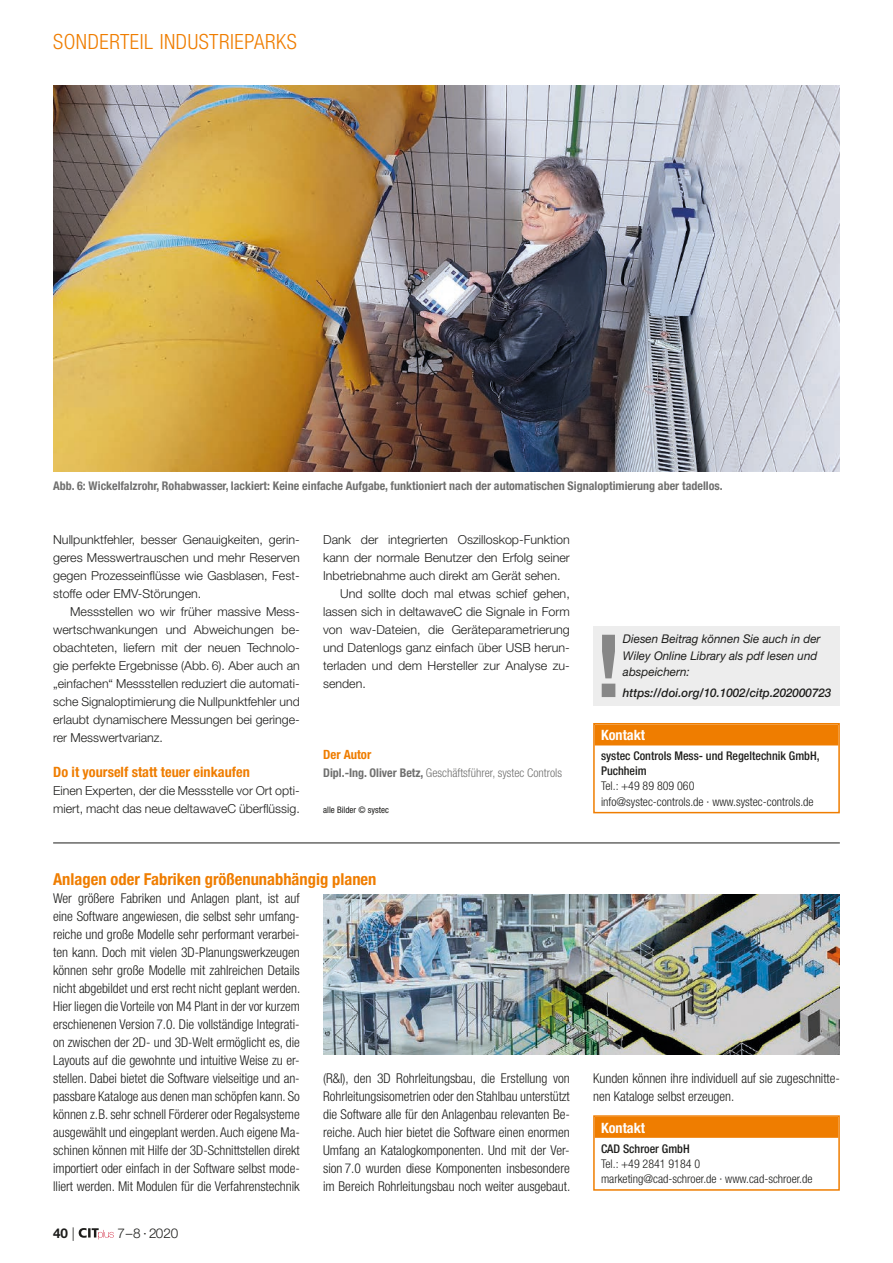
<style>
.page{position:relative;width:893px;height:1263px;background:#fff}
.page>*{position:absolute;margin:0;border:0;box-sizing:border-box;transform-origin:0 0}
.t1{font:300 condensed 21px "Helvetica Neue LT Std";letter-spacing:.025em;color:#ef7d00}
.t2{font:700 condensed 16.5px "Helvetica Neue LT Std";color:#ef7d00}
.t3{font:700 condensed 14.25px "Helvetica Neue LT Std";color:#ef7d00}
.t4{font:700 condensed 14.25px "Helvetica Neue LT Std";color:#fff}
.t5{font:300 condensed 13.5px/18px "Helvetica Neue LT Std";letter-spacing:-.005em;color:#1d1d1b}
.t6{font:300 13.5px "Helvetica Neue LT Std";color:#1d1d1b}
.t7{font:700 13.5px "Helvetica Neue LT Std";color:#1d1d1b}
.t8{font:700 condensed 12.75px "Helvetica Neue LT Std";color:#ef7d00}
.t9{font:300 12.3px/18px "Helvetica Neue LT Std";color:#1d1d1b;text-align:justify}
.t10{font:700 condensed 12px "Helvetica Neue LT Std";color:#70706f}
.t11{font:300 condensed 12px/15px "Helvetica Neue LT Std";color:#1d1d1b}
.t12{font:italic 12px/16.5px "Helvetica Neue LT Std";color:#1d1d1b}
.t13{font:500 condensed 12px/15px "Helvetica Neue LT Std";color:#1d1d1b}
.t14{font:300 condensed 12px "Helvetica Neue LT Std";color:#70706f}
.t15{font:italic 500 12px "Helvetica Neue LT Std";color:#1d1d1b}
.t16{font:condensed 9px "Helvetica Neue LT Std";color:#1d1d1b}
.s1{font-weight:700}
.s2{font-weight:300}
</style>
<div class="page">
<img style="left:53px;top:85px;width:787px;height:387px">
<div style="left:595px;top:724px;width:243px;height:21px;background:#ef7d00"></div>
<div style="left:593px;top:723px;width:247px;height:90px;border:2px solid #ef7d00"></div>
<div style="left:593px;top:626px;width:247px;height:79px;background:#ededed"></div>
<svg style="left:602px;top:635px;width:13px;height:62px"></svg>
<hr style="left:53px;top:843px;width:787px;height:1px;background:#1d1d1b">
<img style="left:323px;top:895px;width:517px;height:159px">
<div style="left:595px;top:1117px;width:243px;height:21px;background:#ef7d00"></div>
<div style="left:593px;top:1115px;width:247px;height:76px;border:2px solid #ef7d00"></div>
<svg style="left:79px;top:1228px;width:35px;height:11px"></svg>
<h1 class="t1" style="left:53px;top:29px;width:243px">Sonderteil Industrieparks</h1>
<p class="t10" style="left:53px;top:478px;width:671px">Abb. 6: Wickelfalzrohr, Rohabwasser, lackiert: Keine einfache Aufgabe, funktioniert nach der automatischen Signaloptimierung aber tadellos.</p>
<p class="t9" style="left:53px;top:530px;width:248px">Nullpunktfehler, besser Genauigkeiten, gerin&shy;geres Messwertrauschen und mehr Reserven gegen Prozesseinflüsse wie Gasblasen, Fest&shy;stoffe oder EMV-Störungen.</p>
<p class="t9" style="left:53px;top:602px;width:248px;text-indent:17px">Messstellen wo wir früher massive Mess&shy;wertschwankungen und Abweichungen be&shy;obachteten, liefern mit der neuen Technolo&shy;gie perfekte Ergebnisse (Abb. 6). Aber auch an „einfachen“ Messstellen reduziert die automati&shy;sche Signaloptimierung die Nullpunktfehler und erlaubt dynamischere Messungen bei geringe&shy;rer Messwertvarianz.</p>
<p class="t3" style="left:53px;top:764px;width:198px">Do it yourself statt teuer einkaufen</p>
<p class="t9" style="left:53px;top:782px;width:248px">Einen Experten, der die Messstelle vor Ort opti&shy;miert, macht das neue deltawaveC überflüssig.</p>
<p class="t9" style="left:323px;top:530px;width:248px">Dank der integrierten Oszilloskop-Funktion</p>
<p class="t9" style="left:323px;top:548px;width:248px">kann der normale Benutzer den Erfolg seiner</p>
<p class="t9" style="left:323px;top:566px;width:239px">Inbetriebnahme auch direkt am Gerät sehen.</p>
<p class="t9" style="left:340px;top:584px;width:231px">Und sollte doch mal etwas schief gehen,</p>
<p class="t9" style="left:323px;top:602px;width:248px">lassen sich in deltawaveC die Signale in Form</p>
<p class="t9" style="left:323px;top:620px;width:248px">von wav-Dateien, die Geräteparametrierung</p>
<p class="t9" style="left:323px;top:638px;width:248px">und Datenlogs ganz einfach über USB herun-</p>
<p class="t9" style="left:323px;top:656px;width:248px">terladen und dem Hersteller zur Analyse zu-</p>
<p class="t9" style="left:323px;top:674px;width:44px">senden.</p>
<p class="t8" style="left:323px;top:747px;width:50px">Der Autor</p>
<p class="t14" style="left:323px;top:766px;width:240px"><span class="s1">Dipl.-Ing. Oliver Betz,</span> Geschäftsführer, systec Controls</p>
<p class="t16" style="left:323px;top:805px;width:67px">alle Bilder © systec</p>
<p class="t12" style="left:623px;top:631px;width:199px">Diesen Beitrag können Sie auch in der<br>Wiley Online Library als pdf lesen und abspeichern:</p>
<p class="t15" style="left:623px;top:686px;width:210px">https://doi.org/10.1002/citp.202000723</p>
<p class="t4" style="left:601px;top:726px;width:46px">Kontakt</p>
<p class="t13" style="left:601px;top:748px;width:220px">systec Controls Mess- und Regeltechnik GmbH,<br>Puchheim</p>
<p class="t11" style="left:601px;top:779px;width:214px">Tel.: +49 89 809 060<br>info@systec-controls.de · www.systec-controls.de</p>
<p class="t2" style="left:53px;top:869px;width:325px">Anlagen oder Fabriken größenunabhängig planen</p>
<p class="t5" style="left:53px;top:889px;width:249px">Wer größere Fabriken und Anlagen plant, ist auf eine Software angewiesen, die selbst sehr umfang&shy;reiche und große Modelle sehr performant verarbei&shy;ten kann. Doch mit vielen 3D-Planungswerkzeugen können sehr große Modelle mit zahlreichen Details nicht abgebildet und erst recht nicht geplant werden.<br>Hier liegen die Vorteile von M4 Plant in der vor kurzem erschienenen Version 7.0. Die vollständige Integrati&shy;on zwischen der 2D- und 3D-Welt ermöglicht es, die Layouts auf die gewohnte und intuitive Weise zu er&shy;stellen. Dabei bietet die Software vielseitige und an&shy;passbare Kataloge aus denen man schöpfen kann. So können z.B. sehr schnell Förderer oder Regalsysteme ausgewählt und eingeplant werden. Auch eigene Ma&shy;schinen können mit Hilfe der 3D-Schnittstellen direkt importiert oder einfach in der Software selbst mode&shy;lliert werden. Mit Modulen für die Verfahrenstechnik</p>
<p class="t5" style="left:323px;top:1069px;width:249px;text-align:justify">(R&amp;I), den 3D Rohrleitungsbau, die Erstellung von Rohrleitungsisometrien oder den Stahlbau unterstützt die Software alle für den Anlagenbau relevanten Be&shy;reiche. Auch hier bietet die Software einen enormen Umfang an Katalogkomponenten. Und mit der Ver&shy;sion 7.0 wurden diese Komponenten insbesondere im Bereich Rohrleitungsbau noch weiter ausgebaut.</p>
<p class="t5" style="left:593px;top:1069px;width:248px">Kunden können ihre individuell auf sie zugeschnitte&shy;nen Kataloge selbst erzeugen.</p>
<p class="t4" style="left:601px;top:1119px;width:46px">Kontakt</p>
<p class="t13" style="left:601px;top:1141px;width:90px">CAD Schroer GmbH</p>
<p class="t11" style="left:601px;top:1156px;width:213px">Tel.: +49 2841 9184 0 marketing@cad-schroer.de · www.cad-schroer.de</p>
<p class="t7" style="left:53px;top:1224px;width:23px">40 <span class="s2">|</span></p>
<p class="t6" style="left:118px;top:1224px;width:62px">7–8 · 2020</p>
</div>
